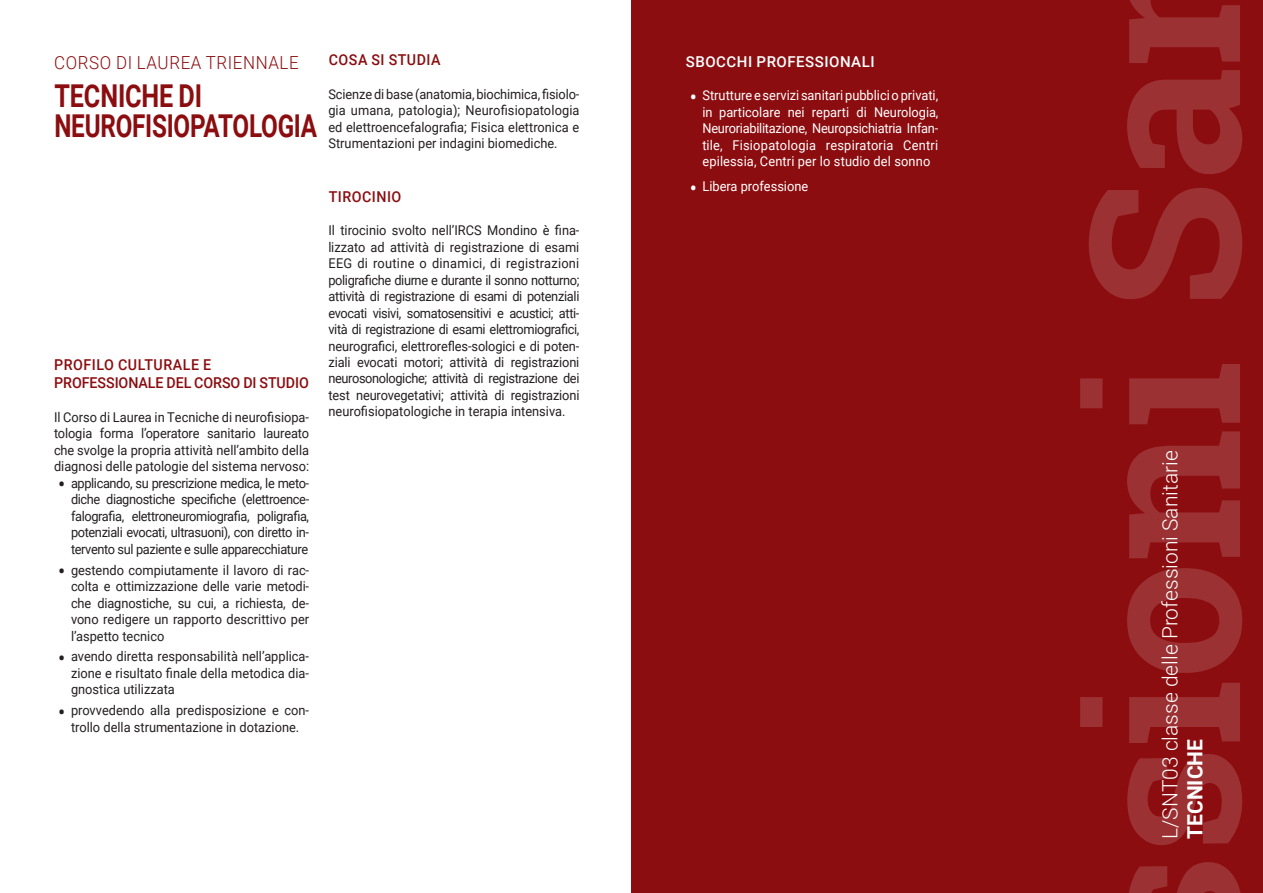
<style>
.page{position:relative;width:1263px;height:893px;background:#fff}
.page>*{position:absolute;margin:0;border:0;box-sizing:border-box;transform-origin:0 0}
.TITOLETTI_TESTO{font:700 31.5px "Roboto";letter-spacing:-.01em;color:#8b0d10;scale:.77 1}
.TITOLETTI_TESTO-2{font:700 31.5px "Roboto";letter-spacing:-.01em;color:#8b0d10;scale:.8 1}
.t1{font:300 21px "Roboto";color:#fff}
.t2{font:700 21px "Roboto";color:#fff}
.TITOLETTO_BLU{font:300 18px "Roboto";letter-spacing:.035em;color:#8b0d10;scale:.94 1}
.TITOLETTI_TESTO_-_BO{font:500 15px/18px "Roboto";letter-spacing:-.005em;color:#8b0d10;scale:.95 1}
.TITOLETTI_TESTO_-_BO-2{font:500 15px "Roboto";letter-spacing:.035em;color:#8b0d10;scale:.95 1}
.TITOLETTI_TESTO-3{font:500 15px "Roboto";letter-spacing:.035em;color:#fff}
.TESTO_-_NERO{font:13.5px/16.5px "Roboto";color:#231f20;text-align:justify;scale:.95 1}
.t3{font:13.5px/16.5px "Roboto";letter-spacing:.01em;color:#fff;text-align:justify;scale:.95 1}
.s1{font-size:22.5px}
</style>
<div class="page">
<div style="left:631px;top:0;width:632px;height:893px;background:#8b0d10"></div>
<svg style="left:1129px;top:862px;width:112px;height:31px"></svg>
<svg style="left:1127px;top:754px;width:115px;height:91px"></svg>
<svg style="left:1080px;top:683px;width:160px;height:60px"></svg>
<svg style="left:1127px;top:568px;width:115px;height:105px"></svg>
<svg style="left:1127px;top:431px;width:113px;height:127px"></svg>
<svg style="left:1080px;top:364px;width:160px;height:60px"></svg>
<svg style="left:1089px;top:188px;width:153px;height:111px"></svg>
<svg style="left:1127px;top:70px;width:115px;height:104px"></svg>
<svg style="left:1129px;top:0;width:111px;height:63px"></svg>
<p class="TITOLETTO_BLU" style="left:54px;top:50px;width:261px">CORSO DI LAUREA TRIENNALE</p>
<p class="TITOLETTI_TESTO-2" style="left:54px;top:74px;width:186px">TECNICHE DI</p>
<p class="TITOLETTI_TESTO" style="left:54px;top:104px;width:343px">NEUROFISIOPATOLOGIA</p>
<p class="TITOLETTI_TESTO_-_BO" style="left:54px;top:355px;width:269px">PROFILO CULTURALE E<br>PROFESSIONALE DEL CORSO DI STUDIO</p>
<p class="TESTO_-_NERO" style="left:54px;top:408px;width:270px">Il Corso di Laurea in Tecniche di neurofisiopa&shy;tologia forma l’operatore sanitario laureato che svolge la propria attività nell’ambito della diagnosi delle patologie del sistema nervoso:</p>
<p class="TESTO_-_NERO" style="left:71px;top:474px;width:252px;text-indent:-13px"><span class="s1">•</span> applicando, su prescrizione medica, le meto&shy;diche diagnostiche specifiche (elettroence&shy;falografia, elettroneuromiografia, poligrafia, potenziali evocati, ultrasuoni), con diretto in&shy;tervento sul paziente e sulle apparecchiature</p>
<p class="TESTO_-_NERO" style="left:71px;top:561px;width:252px;text-indent:-13px"><span class="s1">•</span> gestendo compiutamente il lavoro di rac&shy;colta e ottimizzazione delle varie metodi&shy;che diagnostiche, su cui, a richiesta, de&shy;vono redigere un rapporto descrittivo per l’aspetto tecnico</p>
<p class="TESTO_-_NERO" style="left:71px;top:648px;width:252px;text-indent:-13px"><span class="s1">•</span> avendo diretta responsabilità nell’applica&shy;zione e risultato finale della metodica dia&shy;gnostica utilizzata</p>
<p class="TESTO_-_NERO" style="left:58px;top:701px;width:266px;text-align:center"><span class="s1">•</span> provvedendo alla predisposizione e con&shy;trollo della strumentazione in dotazione.</p>
<p class="TITOLETTI_TESTO_-_BO-2" style="left:329px;top:50px;width:119px">COSA SI STUDIA</p>
<p class="TESTO_-_NERO" style="left:328px;top:85px;width:266px">Scienze di base (anatomia, biochimica, fisiolo&shy;gia umana, patologia); Neurofisiopatologia ed elettroencefalografia; Fisica elettronica e Strumentazioni per indagini biomediche.</p>
<p class="TITOLETTI_TESTO_-_BO-2" style="left:329px;top:186px;width:78px">TIROCINIO</p>
<p class="TESTO_-_NERO" style="left:328px;top:221px;width:266px">Il tirocinio svolto nell’IRCS Mondino è fina&shy;lizzato ad attività di registrazione di esami EEG di routine o dinamici, di registrazioni poligrafiche diurne e durante il sonno notturno; attività di registrazione di esami di potenziali evocati visivi, somatosensitivi e acustici; atti&shy;vità di registrazione di esami elettromiografici, neurografici, elettrorefles-sologici e di poten&shy;ziali evocati motori; attività di registrazioni neurosonologiche; attività di registrazione dei test neurovegetativi; attività di registrazioni neurofisiopatologiche in terapia intensiva.</p>
<p class="TITOLETTI_TESTO-3" style="left:686px;top:51px;width:190px">SBOCCHI PROFESSIONALI</p>
<p class="t3" style="left:702px;top:86px;width:250px;text-indent:-13px"><span class="s1">•</span> Strutture e servizi sanitari pubblici o privati, in particolare nei reparti di Neurologia, Neuroriabilitazione, Neuropsichiatria Infan&shy;tile, Fisiopatologia respiratoria Centri epilessia, Centri per lo studio del sonno</p>
<p class="t3" style="left:690px;top:177px;width:126px"><span class="s1">•</span> Libera professione</p>
<p class="t1" style="left:1155px;top:839px;width:390px;rotate:-90deg">L/SNT03 classe delle Professioni Sanitarie</p>
<p class="t2" style="left:1180px;top:839px;width:101px;rotate:-90deg">TECNICHE</p>
</div>
